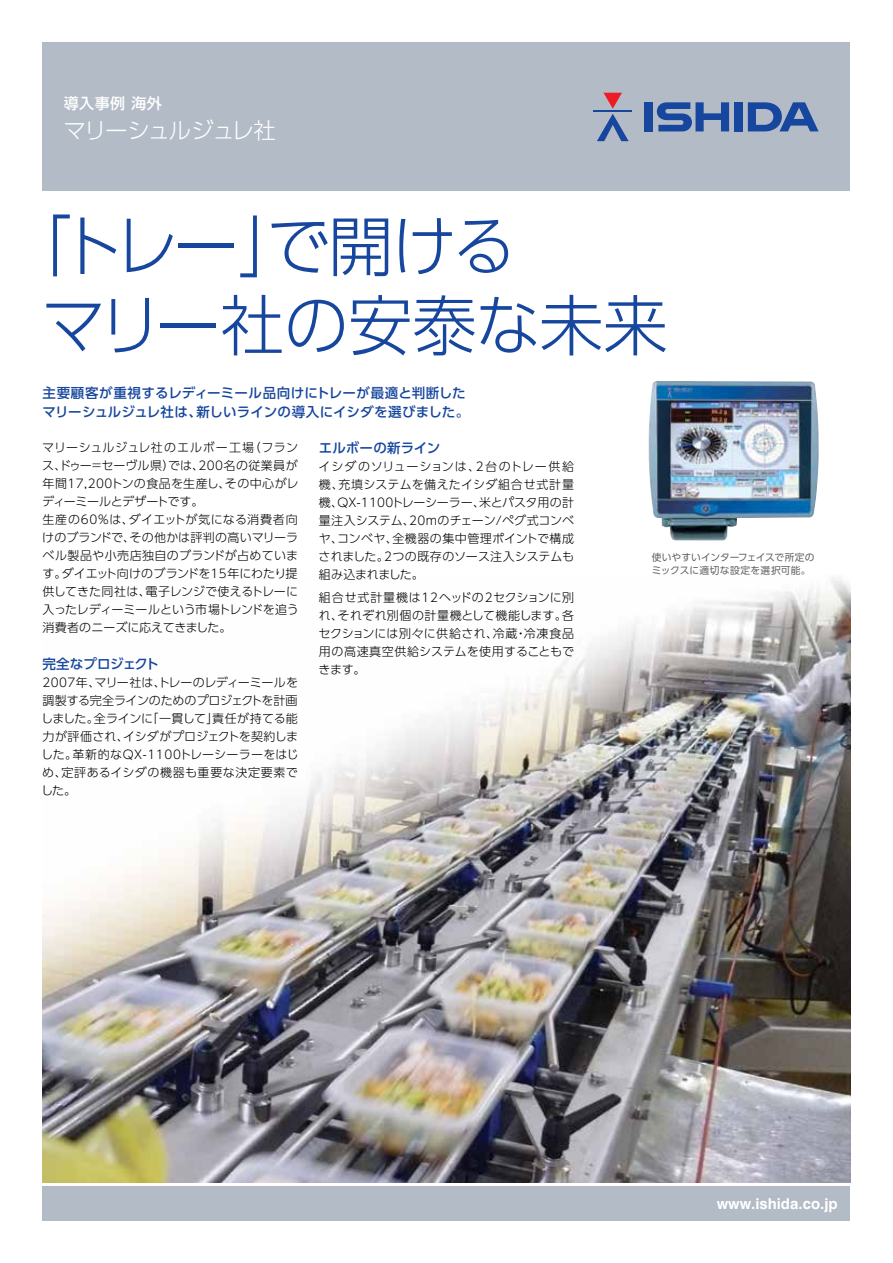
<style>
.page{position:relative;width:893px;height:1263px;background:#fff}
.page>*{position:absolute;margin:0;border:0;box-sizing:border-box;transform-origin:0 0}
.t1{font:300 66px/79.2px "UD Shin Go Pro";letter-spacing:-.015em;color:#16469e}
.t2{font:300 22.5px "UD Shin Go Pro";letter-spacing:-.065em;color:#fff}
.t3{font:700 15px "Swiss 721 BT";color:#fff}
.t4{font:500 15px "UD Shin Go Pro";letter-spacing:.03em;color:#fff}
.t5{font:500 13.5px/18.8px "UD Shin Go Pro";letter-spacing:.01em;color:#16469e}
.t6{font:500 13.5px "UD Shin Go Pro";letter-spacing:-.01em;color:#16469e}
.t7{font:300 12px/18px "UD Shin Go Pro";letter-spacing:.015em;color:#000;text-align:justify}
.t8{font:9.75px/13.5px "UD Shin Go Pro";letter-spacing:.01em;color:#626466}
</style>
<div class="page">
<img style="left:43px;top:578px;width:807px;height:604px">
<img style="left:648px;top:381px;width:171px;height:160px">
<div style="left:43px;top:1186px;width:807px;height:34px;background:#b3bbc7"></div>
<div style="left:43px;top:43px;width:807px;height:148px;background:#b3bbc7"></div>
<svg style="left:597px;top:93px;width:32px;height:48px"></svg>
<hr style="left:593px;top:110px;width:39px;height:2px;background:#16469e">
<div style="left:734px;top:102px;width:8px;height:29px;background:#16469e"></div>
<svg style="left:657px;top:102px;width:72px;height:29px"></svg>
<div style="left:645px;top:102px;width:8px;height:29px;background:#16469e"></div>
<svg style="left:748px;top:102px;width:71px;height:29px"></svg>
<p class="t4" style="left:64px;top:91px;width:100px">導入事例 海外</p>
<h2 class="t2" style="left:63px;top:112px;width:214px">マリーシュルジュレ社</h2>
<h1 class="t1" style="left:41px;top:204px;width:627px;text-indent:-34px">「トレー」で開ける<br>マリー社の安泰な未来</h1>
<p class="t5" style="left:42px;top:383px;width:428px">主要顧客が重視するレディーミール品向けにトレーが最適と判断したマリーシュルジュレ社は、新しいラインの導入にイシダを選びました。</p>
<p class="t7" style="left:42px;top:438px;width:258px;text-align:left">マリーシュルジュレ社のエルボー工場（フランス、ドゥー=セーヴル県）では、200名の従業員が年間17,200トンの食品を生産し、その中心がレディーミールとデザートです。<br>生産の60%は、ダイエットが気になる消費者向けのブランドで、その他かは評判の高いマリーラベル製品や小売店独自のブランドが占めています。ダイエット向けのブランドを15年にわたり提供してきた同社は、電子レンジで使えるトレーに入ったレディーミールという市場トレンドを追う消費者のニーズに応えてきました。</p>
<p class="t6" style="left:43px;top:653px;width:118px">完全なプロジェクト</p>
<p class="t7" style="left:41px;top:673px;width:259px">2007年、マリー社は、トレーのレディーミールを調製する完全ラインのためのプロジェクトを計画しました。全ラインに「一貫して」責任が持てる能力が評価され、イシダがプロジェクトを契約しました。革新的なQX-1100トレーシーラーをはじめ、定評あるイシダの機器も重要な決定要素でした。</p>
<p class="t5" style="left:319px;top:439px;width:123px">エルボーの新ライン</p>
<p class="t7" style="left:319px;top:457px;width:257px">イシダのソリューションは、2台のトレー供給機、充填システムを備えたイシダ組合せ式計量機、QX-1100トレーシーラー、米とパスタ用の計量注入システム、20mのチェーン/ペグ式コンベヤ、コンベヤ、全機器の集中管理ポイントで構成されました。2つの既存のソース注入システムも組み込まれました。</p>
<p class="t7" style="left:319px;top:588px;width:257px">組合せ式計量機は12ヘッドの2セクションに別れ、それぞれ別個の計量機として機能します。各セクションには別々に供給され、冷蔵・冷凍食品用の高速真空供給システムを使用することもできます。</p>
<p class="t8" style="left:652px;top:550px;width:164px">使いやすいインターフェイスで所定のミックスに適切な設定を選択可能。</p>
<p class="t3" style="left:717px;top:1195px;width:122px">www.ishida.co.jp</p>
</div>
